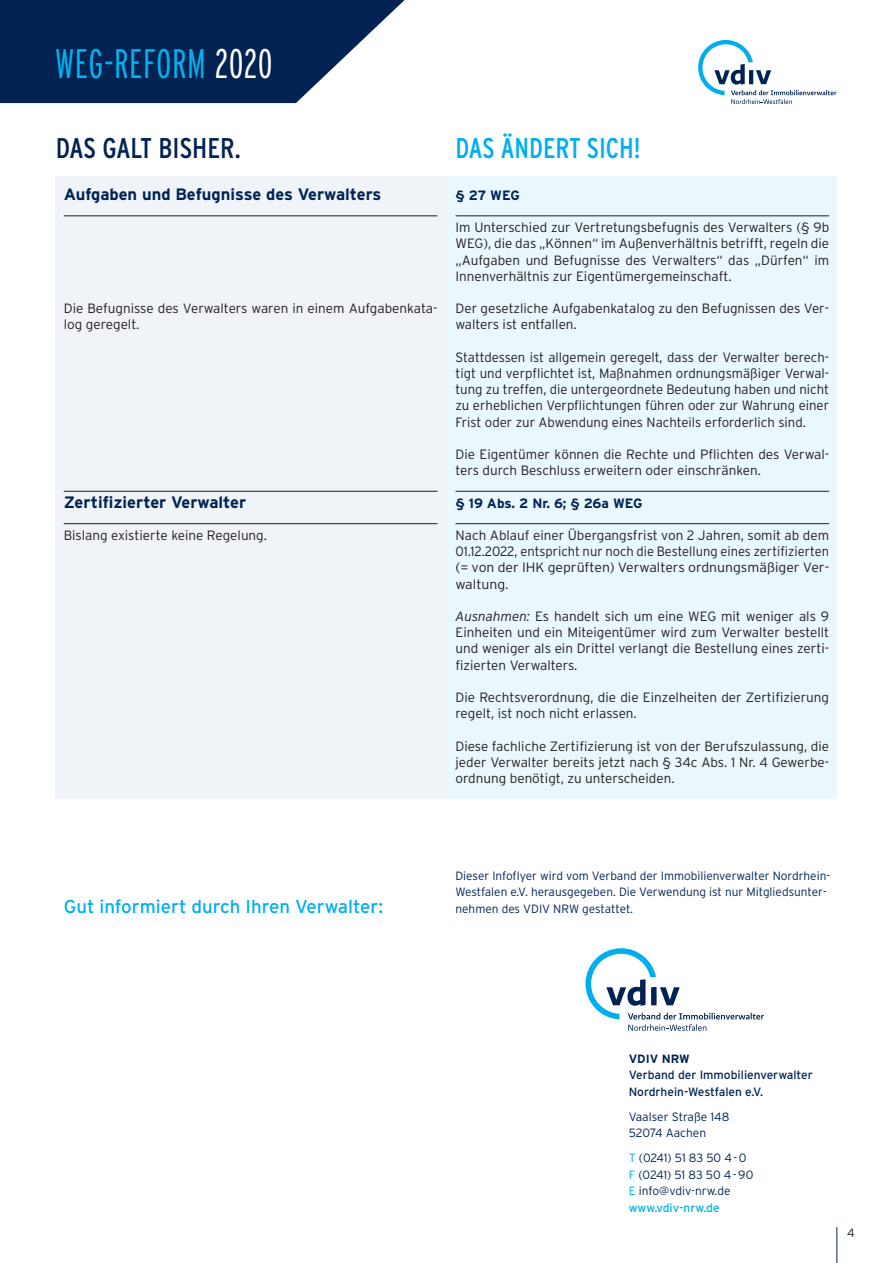
<style>
.page{position:relative;width:893px;height:1263px;background:#fff}
.page>*{position:absolute;margin:0;border:0;box-sizing:border-box;transform-origin:0 0}
.t1{font:300 extra-condensed 41.25px "Interstate";letter-spacing:.015em;color:#00b3ef}
.t2{font:condensed 28.5px "Interstate";color:#002354}
.t3{font:condensed 28.5px "Interstate";color:#00aeef}
.t4{font:18.6px "Interstate";color:#00aeef}
.t5{font:700 16.5px "Interstate";color:#002354}
.t6{font:300 13.5px/16.2px "Interstate";color:#231f20;text-align:justify}
.t7{font:700 13.5px "Interstate";color:#002354}
.t8{font:300 12px/16.5px "Interstate";color:#002354}
.t9{font:12px/16.5px "Interstate";color:#002354}
.t10{font:700 12px "Interstate";color:#002354}
.t11{font:300 12px "Interstate";color:#231f20}
.s1{color:#fff}
.s2{font-style:italic}
.s3{color:#00aeef}
.s4{font-weight:400;color:#00aeef}
</style>
<div class="page">
<svg style="left:698px;top:40px;width:138px;height:64px"></svg>
<hr style="left:837px;top:1227px;width:1px;height:36px;background:#002354">
<svg style="left:0;top:0;width:405px;height:103px;background:#213f6a"></svg>
<div style="left:55px;top:176px;width:392px;height:623px;background:#f0f3f7"></div>
<div style="left:446px;top:176px;width:391px;height:623px;background:#eaf7fd"></div>
<hr style="left:64px;top:216px;width:373px;height:1px;background:#231f20">
<hr style="left:64px;top:491px;width:373px;height:1px;background:#231f20">
<hr style="left:64px;top:523px;width:373px;height:1px;background:#231f20">
<hr style="left:455px;top:216px;width:374px;height:1px;background:#231f20">
<hr style="left:455px;top:491px;width:374px;height:1px;background:#231f20">
<hr style="left:455px;top:523px;width:374px;height:1px;background:#231f20">
<svg style="left:585px;top:948px;width:179px;height:83px"></svg>
<h1 class="t1" style="left:56px;top:41px;width:219px">WEG-REFORM <span class="s1">2020</span></h1>
<h2 class="t2" style="left:56px;top:133px;width:187px">DAS GALT BISHER.</h2>
<h2 class="t3" style="left:455px;top:133px;width:187px">DAS ÄNDERT SICH!</h2>
<p class="t5" style="left:64px;top:185px;width:319px">Aufgaben und Befugnisse des Verwalters</p>
<p class="t6" style="left:64px;top:300px;width:375px">Die Befugnisse des Verwalters waren in einem Aufgabenkata&shy;log geregelt.</p>
<p class="t5" style="left:64px;top:493px;width:184px">Zertifizierter Verwalter</p>
<p class="t6" style="left:64px;top:527px;width:205px">Bislang existierte keine Regelung.</p>
<p class="t7" style="left:455px;top:188px;width:66px">§ 27 WEG</p>
<p class="t6" style="left:455px;top:219px;width:375px">Im Unterschied zur Vertretungsbefugnis des Verwalters (§ 9b WEG), die das „Können“ im Außenverhältnis betrifft, regeln die „Aufgaben und Befugnisse des Verwalters“ das „Dürfen“ im Innenverhältnis zur Eigentümergemeinschaft.</p>
<p class="t6" style="left:455px;top:300px;width:375px">Der gesetzliche Aufgabenkatalog zu den Befugnissen des Ver&shy;walters ist entfallen.</p>
<p class="t6" style="left:455px;top:349px;width:375px">Stattdessen ist allgemein geregelt, dass der Verwalter berech&shy;tigt und verpflichtet ist, Maßnahmen ordnungsmäßiger Verwal&shy;tung zu treffen, die untergeordnete Bedeutung haben und nicht zu erheblichen Verpflichtungen führen oder zur Wahrung einer Frist oder zur Abwendung eines Nachteils erforderlich sind.</p>
<p class="t6" style="left:455px;top:446px;width:375px">Die Eigentümer können die Rechte und Pflichten des Verwal&shy;ters durch Beschluss erweitern oder einschränken.</p>
<p class="t7" style="left:455px;top:495px;width:189px">§ 19 Abs. 2 Nr. 6; § 26a WEG</p>
<p class="t6" style="left:455px;top:527px;width:375px">Nach Ablauf einer Übergangsfrist von 2 Jahren, somit ab dem 01.12.2022, entspricht nur noch die Bestellung eines zertifizierten (= von der IHK geprüften) Verwalters ordnungsmäßiger Ver&shy;waltung.</p>
<p class="t6" style="left:455px;top:608px;width:375px"><span class="s2">Ausnahmen:</span> Es handelt sich um eine WEG mit weniger als 9<br>Einheiten und ein Miteigentümer wird zum Verwalter bestellt und weniger als ein Drittel verlangt die Bestellung eines zerti&shy;fizierten Verwalters.</p>
<p class="t6" style="left:455px;top:689px;width:375px">Die Rechtsverordnung, die die Einzelheiten der Zertifizierung regelt, ist noch nicht erlassen.</p>
<p class="t6" style="left:455px;top:738px;width:375px">Diese fachliche Zertifizierung ist von der Berufszulassung, die jeder Verwalter bereits jetzt nach § 34c Abs. 1 Nr. 4 Gewerbe&shy;ordnung benötigt, zu unterscheiden.</p>
<h3 class="t4" style="left:64px;top:896px;width:321px">Gut informiert durch Ihren Verwalter:</h3>
<p class="t8" style="left:455px;top:867px;width:376px">Dieser Infoflyer wird vom Verband der Immobilienverwalter Nordrhein-<br>Westfalen e.V. herausgegeben. Die Verwendung ist nur Mitgliedsunter&shy;nehmen des VDIV NRW gestattet.</p>
<p class="t10" style="left:629px;top:1052px;width:63px">VDIV NRW</p>
<p class="t9" style="left:629px;top:1067px;width:186px">Verband der Immobilienverwalter<br>Nordrhein-Westfalen e.V.</p>
<p class="t8" style="left:629px;top:1108px;width:102px">Vaalser Straße 148<br>52074 Aachen</p>
<p class="t8" style="left:629px;top:1150px;width:126px"><span class="s3">T</span> (0241) 51 83 50 4-0<br><span class="s3">F</span> (0241) 51 83 50 4-90<br><span class="s3">E</span> info@vdiv-nrw.de <span class="s4">www.vdiv-nrw.de</span></p>
<p class="t11" style="left:847px;top:1226px;width:9px">4</p>
</div>
